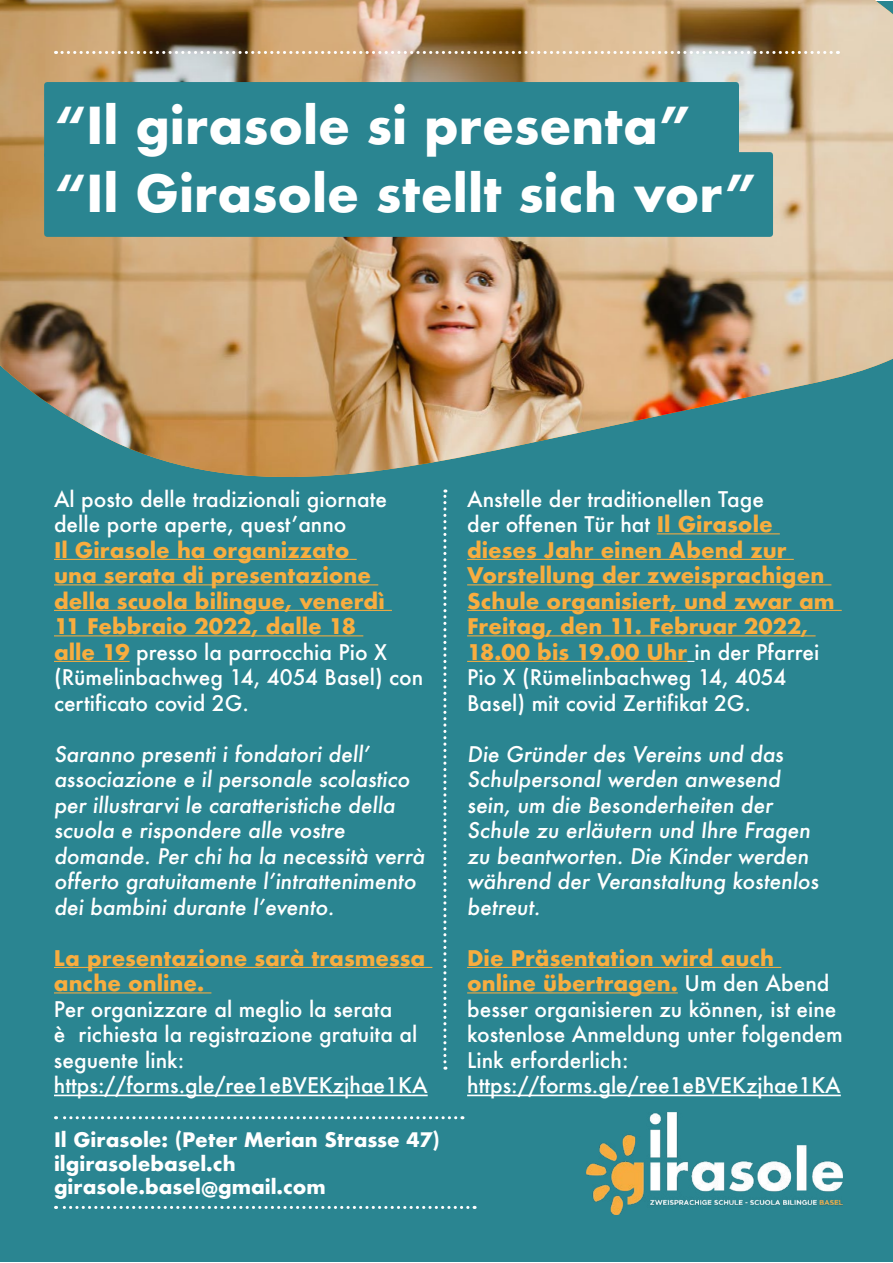
<style>
.page{position:relative;width:893px;height:1263px;background:#fff}
.page>*{position:absolute;margin:0;border:0;box-sizing:border-box;transform-origin:0 0}
.t1{font:700 49.5px/67.5px "Futura";color:#fff}
.t2{font:500 21px/25.5px "Futura";color:#fff}
.t3{font:700 21px/25.5px "Futura";color:#f8ad3f}
.t4{font:700 19.5px/23.4px "Futura";color:#fff}
.s1{font-weight:500;color:#fff}
.s2{font-weight:700;color:#f8ad3f}
</style>
<div class="page">
<div style="left:0;top:1px;width:893px;height:1261px;background:#2a8591"></div>
<svg style="left:56px;top:1206px;width:412px;height:3px"></svg>
<svg style="left:56px;top:1116px;width:400px;height:3px"></svg>
<img style="left:586px;top:1112px;width:256px;height:102px">
<img style="left:0;top:0;width:893px;height:477px">
<hr style="left:54px;top:559px;width:303px;height:1px;background:#f8ad3f">
<hr style="left:54px;top:584px;width:324px;height:1px;background:#f8ad3f">
<hr style="left:54px;top:610px;width:338px;height:1px;background:#f8ad3f">
<hr style="left:54px;top:635px;width:309px;height:1px;background:#f8ad3f">
<hr style="left:54px;top:661px;width:76px;height:1px;background:#f8ad3f">
<hr style="left:54px;top:967px;width:378px;height:1px;background:#f8ad3f">
<hr style="left:54px;top:992px;width:157px;height:1px;background:#f8ad3f">
<hr style="left:54px;top:1094px;width:374px;height:2px;background:#fff">
<hr style="left:657px;top:533px;width:123px;height:1px;background:#f8ad3f">
<hr style="left:467px;top:559px;width:327px;height:1px;background:#f8ad3f">
<hr style="left:467px;top:584px;width:364px;height:1px;background:#f8ad3f">
<hr style="left:467px;top:610px;width:375px;height:1px;background:#f8ad3f">
<hr style="left:467px;top:635px;width:349px;height:1px;background:#f8ad3f">
<hr style="left:467px;top:661px;width:220px;height:1px;background:#f8ad3f">
<hr style="left:467px;top:967px;width:314px;height:1px;background:#f8ad3f">
<hr style="left:467px;top:992px;width:211px;height:1px;background:#f8ad3f">
<hr style="left:467px;top:1094px;width:374px;height:2px;background:#fff">
<svg style="left:443px;top:489px;width:3px;height:581px"></svg>
<svg style="left:56px;top:51px;width:775px;height:3px;background:#d4c3ad"></svg>
<div style="left:44px;top:82px;width:695px;height:76px;background:#2a8591"></div>
<div style="left:44px;top:152px;width:729px;height:85px;background:#2a8591"></div>
<h1 class="t1" style="left:54px;top:92px;width:704px">“Il girasole si presenta” “Il Girasole stellt sich vor”</h1>
<p class="t2" style="left:54px;top:486px;width:335px">Al posto delle tradizionali giornate delle porte aperte, quest’anno</p>
<p class="t3" style="left:54px;top:537px;width:371px">Il Girasole ha organizzato<br>una serata di presentazione della scuola bilingue, venerdì<br>11 Febbraio 2022, dalle 18<br>alle 19 <span class="s1">presso la parrocchia Pio X (Rümelinbachweg 14, 4054 Basel) con certificato covid 2G.</span></p>
<p class="t2" style="left:54px;top:741px;width:375px">Saranno presenti i fondatori dell’ associazione e il personale scolastico per illustrarvi le caratteristiche della scuola e rispondere alle vostre domande. Per chi ha la necessità verrà offerto gratuitamente l’intrattenimento dei bambini durante l’evento.</p>
<p class="t3" style="left:54px;top:945px;width:373px">La presentazione sarà trasmessa anche online.</p>
<p class="t2" style="left:54px;top:996px;width:375px">Per organizzare al meglio la serata<br>è richiesta la registrazione gratuita al seguente link: https://forms.gle/ree1eBVEKzjhae1KA</p>
<p class="t4" style="left:54px;top:1128px;width:388px">Il Girasole: (Peter Merian Strasse 47) ilgirasolebasel.ch girasole.basel@gmail.com</p>
<p class="t3" style="left:467px;top:486px;width:369px"><span class="s1">Anstelle der traditionellen Tage<br>der offenen Tür hat</span> Il Girasole dieses Jahr einen Abend zur<br>Vorstellung der zweisprachigen<br>Schule organisiert, und zwar am<br>Freitag, den 11. Februar 2022,<br>18.00 bis 19.00 Uhr <span class="s1">in der Pfarrei<br>Pio X (Rümelinbachweg 14, 4054<br>Basel) mit covid Zertifikat 2G.</span></p>
<p class="t2" style="left:467px;top:741px;width:356px">Die Gründer des Vereins und das<br>Schulpersonal werden anwesend sein, um die Besonderheiten der<br>Schule zu erläutern und Ihre Fragen zu beantworten. Die Kinder werden während der Veranstaltung kostenlos betreut.</p>
<p class="t2" style="left:467px;top:945px;width:377px"><span class="s2">Die Präsentation wird auch online übertragen.</span> Um den Abend besser organisieren zu können, ist eine kostenlose Anmeldung unter folgendem Link erforderlich: https://forms.gle/ree1eBVEKzjhae1KA</p>
</div>
